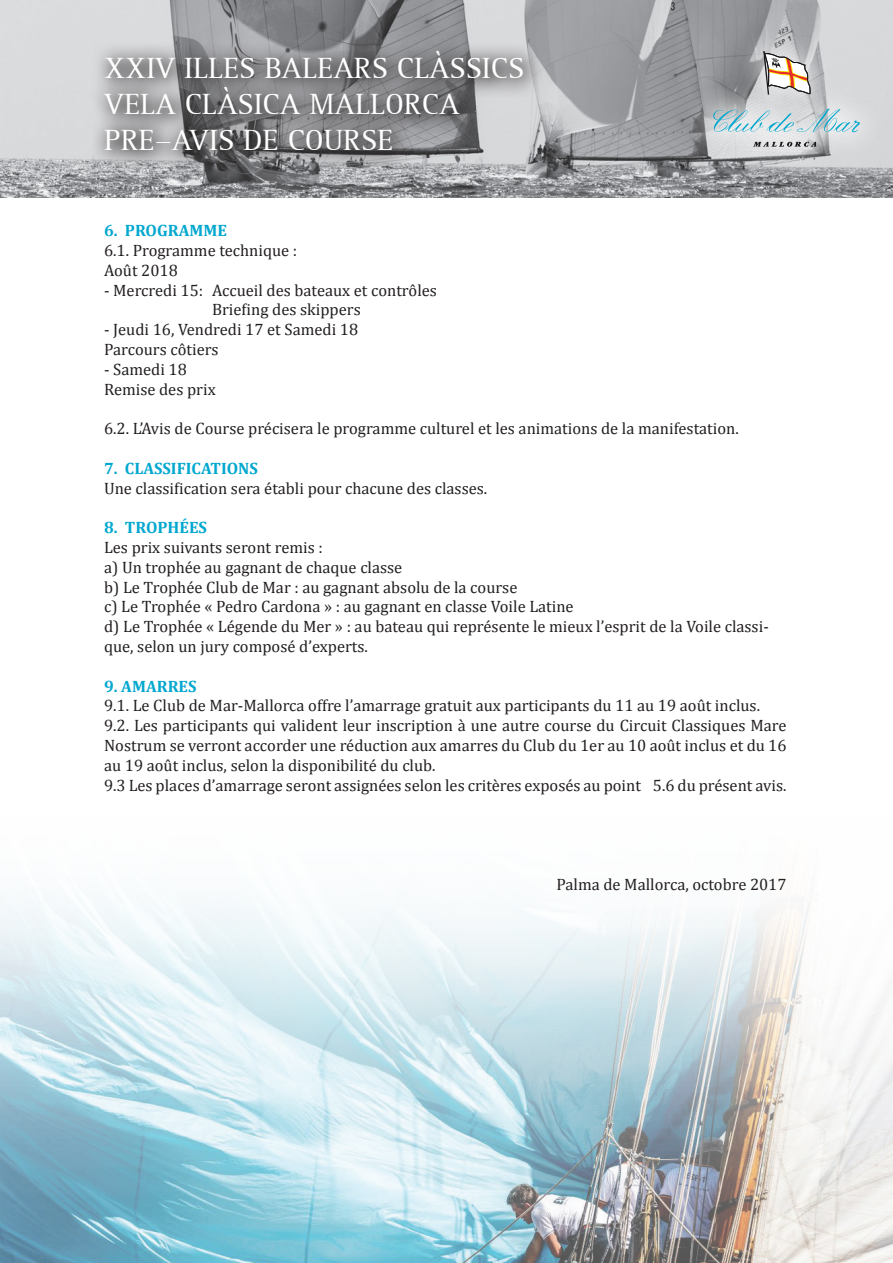
<style>
.page{position:relative;width:893px;height:1263px;background:#fff}
.page>*{position:absolute;margin:0;border:0;box-sizing:border-box;transform-origin:0 0}
.t1{font:30px/36px "Rotis Serif";color:#fff}
.t2{font:16.5px/19.8px "Cambria";color:#231f20}
.t3{font:700 16.5px "Cambria";color:#00a7cf}
</style>
<div class="page">
<img style="left:0;top:905px;width:893px;height:358px">
<div style="left:37px;top:157px;width:815px;height:801px;background:#fff"></div>
<img style="left:0;top:0;width:893px;height:198px">
<div style="left:686px;top:25px;width:200px;height:150px;background:#fff;opacity:.75"></div>
<svg style="left:753px;top:142px;width:64px;height:5px"></svg>
<svg style="left:762px;top:51px;width:48px;height:44px"></svg>
<svg style="left:713px;top:109px;width:147px;height:23px"></svg>
<svg style="left:90px;top:36px;width:454px;height:136px"></svg>
<h1 class="t1" style="left:104px;top:51px;width:422px">XXIV ILLES BALEARS CLÀSSICS<br>VELA CLÀSICA MALLORCA<br>PRE-AVIS DE COURSE</h1>
<p class="t3" style="left:104px;top:219px;width:124px">6. PROGRAMME</p>
<p class="t2" style="left:104px;top:240px;width:195px">6.1. Programme technique :<br>Août 2018</p>
<p class="t2" style="left:212px;top:280px;width:226px;text-indent:-108px">- Mercredi 15: Accueil des bateaux et contrôles<br>Briefing des skippers</p>
<p class="t2" style="left:104px;top:319px;width:256px">- Jeudi 16, Vendredi 17 et Samedi 18<br>Parcours côtiers</p>
<p class="t2" style="left:104px;top:359px;width:113px">- Samedi 18<br>Remise des prix</p>
<p class="t2" style="left:104px;top:418px;width:636px">6.2. L’Avis de Course précisera le programme culturel et les animations de la manifestation.</p>
<p class="t3" style="left:104px;top:456px;width:155px">7. CLASSIFICATIONS</p>
<p class="t2" style="left:104px;top:478px;width:385px">Une classification sera établi pour chacune des classes.</p>
<p class="t3" style="left:104px;top:516px;width:105px">8. TROPHÉES</p>
<p class="t2" style="left:104px;top:537px;width:666px">Les prix suivants seront remis :<br>a) Un trophée au gagnant de chaque classe<br>b) Le Trophée Club de Mar : au gagnant absolu de la course<br>c) Le Trophée « Pedro Cardona » : au gagnant en classe Voile Latine<br>d) Le Trophée « Légende du Mer » : au bateau qui représente le mieux l’esprit de la Voile classi&shy;que, selon un jury composé d’experts.</p>
<p class="t3" style="left:104px;top:674px;width:94px">9. AMARRES</p>
<p class="t2" style="left:104px;top:696px;width:684px">9.1. Le Club de Mar-Mallorca offre l’amarrage gratuit aux participants du 11 au 19 août inclus.<br>9.2. Les participants qui valident leur inscription à une autre course du Circuit Classiques Mare Nostrum se verront accorder une réduction aux amarres du Club du 1er au 10 août inclus et du 16 au 19 août inclus, selon la disponibilité du club.<br>9.3 Les places d’amarrage seront assignées selon les critères exposés au point 5.6 du présent avis.</p>
<p class="t2" style="left:556px;top:874px;width:232px">Palma de Mallorca, octobre 2017</p>
</div>
